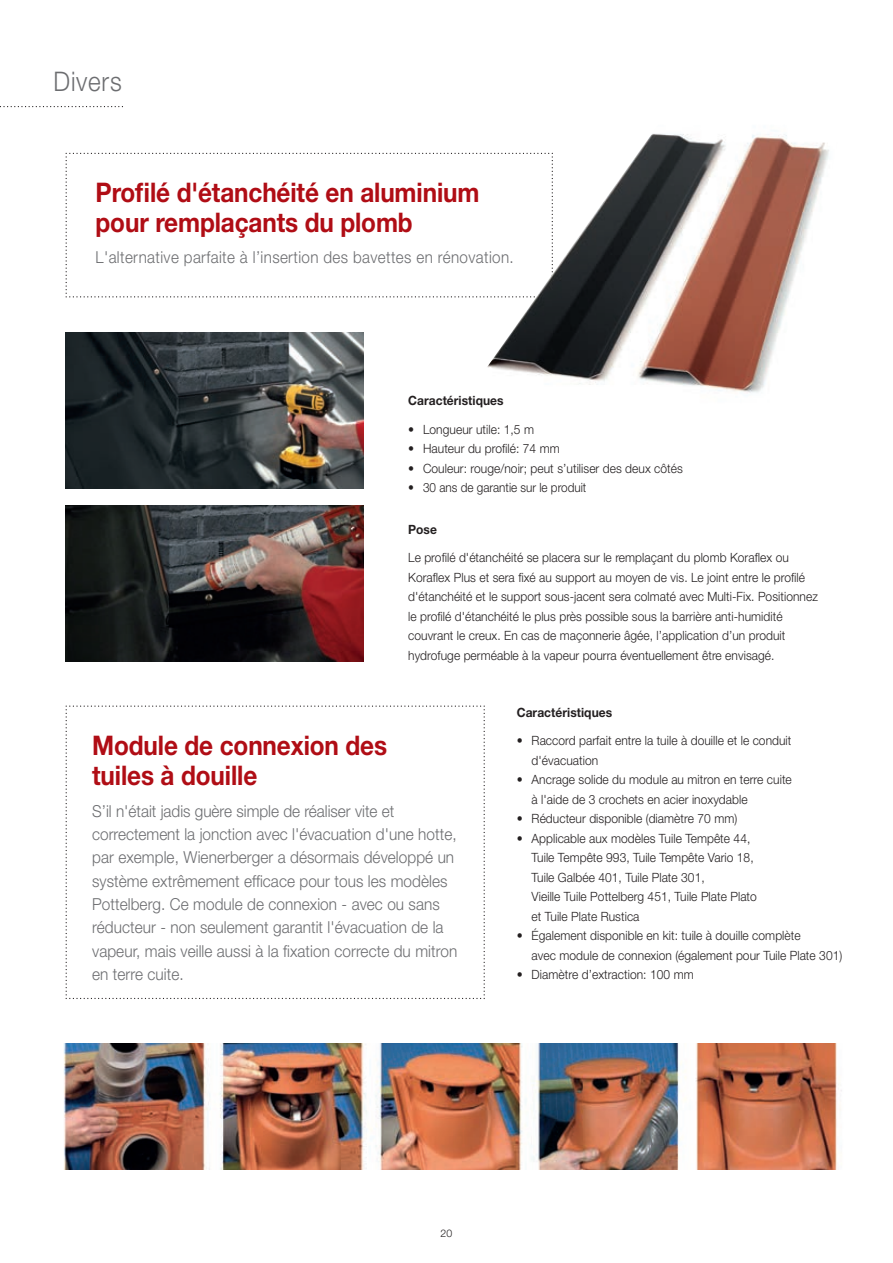
<style>
.page{position:relative;width:893px;height:1263px;background:#fff}
.page>*{position:absolute;margin:0;border:0;box-sizing:border-box;transform-origin:0 0}
.t1{font:700 27px/30px "Helvetica Neue LT Std";letter-spacing:-.005em;color:#b00d15;scale:.9 1}
.t2{font:300 27px "Helvetica Neue LT Std";letter-spacing:.03em;color:#6c6d70;scale:.9 1}
.t3{font:300 16.5px/23.2px "Helvetica Neue LT Std";letter-spacing:.005em;color:#6c6d70;scale:.93 1}
.t4{font:300 16.5px "Helvetica Neue LT Std";letter-spacing:.025em;color:#6c6d70;scale:.92 1}
.t5{font:300 12.75px/19.5px "Helvetica Neue LT Std";letter-spacing:.005em;color:#231f20;scale:.94 1}
.t6{font:700 12.75px "Helvetica Neue LT Std";letter-spacing:.005em;color:#231f20;scale:.94 1}
.t7{font:300 12.75px "Helvetica Neue LT Std";letter-spacing:.005em;color:#231f20;scale:.92 1}
.t8{font:300 10.5px "Helvetica Neue LT Std";color:#231f20}
</style>
<div class="page">
<svg style="left:0;top:106px;width:123px;height:1px"></svg>
<svg style="left:66px;top:153px;width:411px;height:144px"></svg>
<img style="left:66px;top:332px;width:298px;height:156px">
<img style="left:66px;top:505px;width:298px;height:156px">
<svg style="left:66px;top:705px;width:418px;height:293px"></svg>
<img style="left:63px;top:1043px;width:779px;height:126px">
<img style="left:477px;top:133px;width:352px;height:260px">
<h1 class="t2" style="left:54px;top:65px;width:77px">Divers</h1>
<h1 class="t1" style="left:95px;top:177px;width:428px">Profilé d'étanchéité en aluminium pour remplaçants du plomb</h1>
<p class="t4" style="left:95px;top:247px;width:456px">L'alternative parfaite à l’insertion des bavettes en rénovation.</p>
<p class="t6" style="left:408px;top:393px;width:103px">Caractéristiques</p>
<p class="t5" style="left:408px;top:419px;width:135px">• Longueur utile: 1,5 m</p>
<p class="t5" style="left:408px;top:439px;width:163px">• Hauteur du profilé: 74 mm</p>
<p class="t5" style="left:408px;top:458px;width:294px">• Couleur: rouge/noir; peut s’utiliser des deux côtés</p>
<p class="t7" style="left:408px;top:480px;width:195px">• 30 ans de garantie sur le produit</p>
<p class="t6" style="left:408px;top:521px;width:32px">Pose</p>
<p class="t5" style="left:408px;top:547px;width:437px">Le profilé d'étanchéité se placera sur le remplaçant du plomb Koraflex ou Koraflex Plus et sera fixé au support au moyen de vis. Le joint entre le profilé d'étanchéité et le support sous-jacent sera colmaté avec Multi-Fix. Positionnez le profilé d'étanchéité le plus près possible sous la barrière anti-humidité couvrant le creux. En cas de maçonnerie âgée, l’application d’un produit hydrofuge perméable à la vapeur pourra éventuellement être envisagé.</p>
<h1 class="t1" style="left:92px;top:729px;width:329px">Module de connexion des tuiles à douille</h1>
<p class="t3" style="left:92px;top:798px;width:394px">S’il n'était jadis guère simple de réaliser vite et correctement la jonction avec l'évacuation d'une hotte, par exemple, Wienerberger a désormais développé un système extrêmement efficace pour tous les modèles Pottelberg. Ce module de connexion - avec ou sans réducteur - non seulement garantit l'évacuation de la vapeur, mais veille aussi à la fixation correcte du mitron en terre cuite.</p>
<p class="t6" style="left:516px;top:704px;width:103px">Caractéristiques</p>
<p class="t5" style="left:531px;top:730px;width:278px;text-indent:-15px">• Raccord parfait entre la tuile à douille et le conduit d'évacuation</p>
<p class="t5" style="left:531px;top:769px;width:278px;text-indent:-15px">• Ancrage solide du module au mitron en terre cuite à l'aide de 3 crochets en acier inoxydable</p>
<p class="t5" style="left:516px;top:808px;width:236px">• Réducteur disponible (diamètre 70 mm)</p>
<p class="t5" style="left:531px;top:828px;width:241px;text-indent:-15px">• Applicable aux modèles Tuile Tempête 44, Tuile Tempête 993, Tuile Tempête Vario 18, Tuile Galbée 401, Tuile Plate 301,<br>Vieille Tuile Pottelberg 451, Tuile Plate Plato et Tuile Plate Rustica</p>
<p class="t5" style="left:531px;top:925px;width:332px;text-indent:-15px">• Également disponible en kit: tuile à douille complète<br>avec module de connexion (également pour Tuile Plate 301)</p>
<p class="t5" style="left:516px;top:964px;width:190px">• Diamètre d’extraction: 100 mm</p>
<p class="t8" style="left:440px;top:1226px;width:13px">20</p>
</div>
